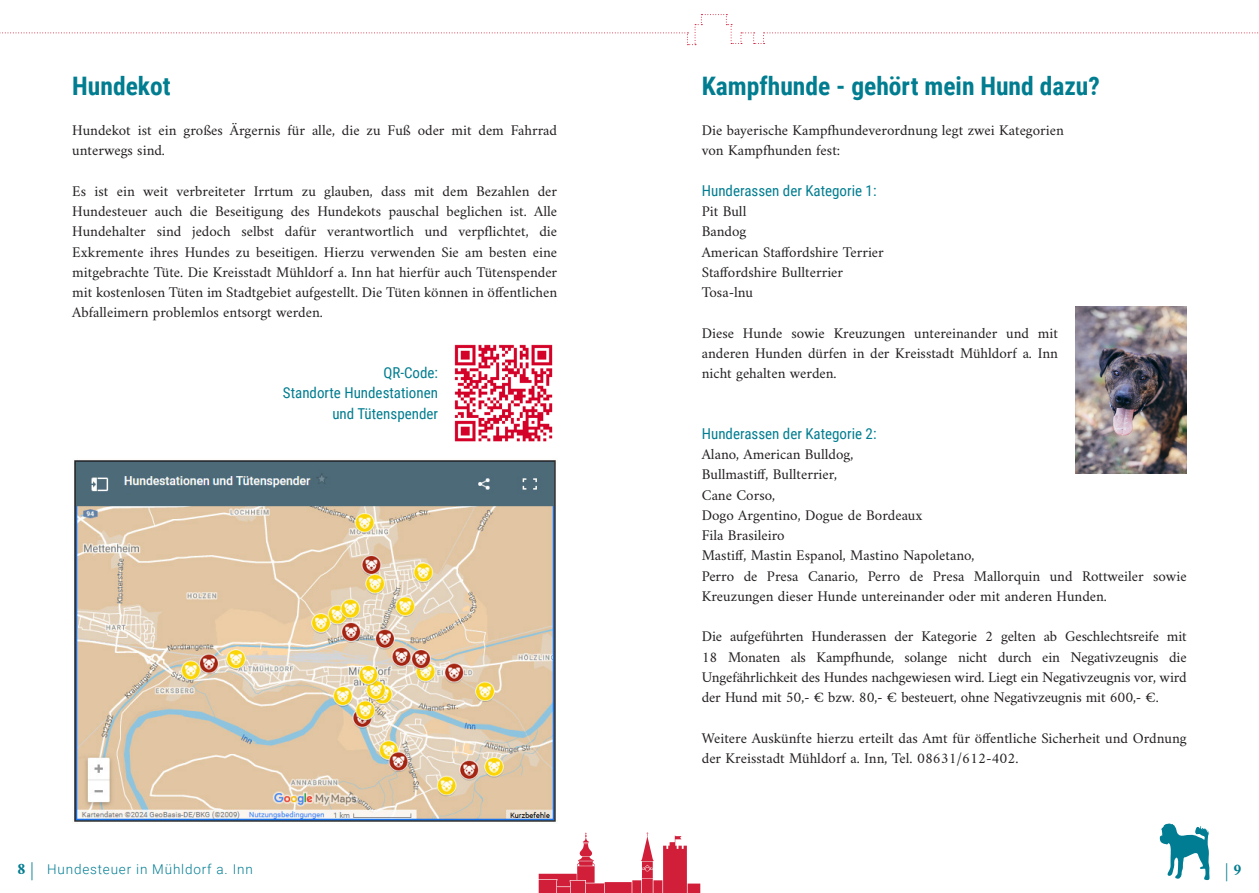
<style>
.page{position:relative;width:1259px;height:893px;background:#fff}
.page>*{position:absolute;margin:0;border:0;box-sizing:border-box;transform-origin:0 0}
.Firma_groß{font:700 25.5px "Roboto Condensed";color:#007d90}
.t1{font:700 16.5px "Amiri";color:#007d90}
.Text{font:15px/20.2px "Amiri";color:#231f20}
.Adresse{font:15px "Roboto Condensed";color:#007d90}
.t2{font:300 13.5px "Roboto";letter-spacing:.06em;color:#007d93}
.s1{font-family:"Amiri";font-weight:700;font-size:16.5px;color:#007d90}
</style>
<div class="page">
<svg style="left:0;top:14px;width:1259px;height:31px"></svg>
<svg style="left:539px;top:832px;width:161px;height:61px"></svg>
<svg style="left:1159px;top:823px;width:50px;height:57px"></svg>
<img style="left:1075px;top:306px;width:111px;height:168px">
<img style="left:72px;top:460px;width:485px;height:363px">
<img style="left:454px;top:344px;width:99px;height:98px">
<p class="Firma_groß" style="left:72px;top:68px;width:100px">Hundekot</p>
<p class="Text" style="left:72px;top:120px;width:486px">Hundekot ist ein großes Ärgernis für alle, die zu Fuß oder mit dem Fahrrad unterwegs sind.</p>
<p class="Text" style="left:72px;top:180px;width:486px;text-align:justify">Es ist ein weit verbreiteter Irrtum zu glauben, dass mit dem Bezahlen der Hundesteuer auch die Beseitigung des Hundekots pauschal beglichen ist. Alle Hundehalter sind jedoch selbst dafür verantwortlich und verpflichtet, die Exkremente ihres Hundes zu beseitigen. Hierzu verwenden Sie am besten eine mitgebrachte Tüte. Die Kreisstadt Mühldorf a. Inn hat hierfür auch Tütenspender mit kostenlosen Tüten im Stadtgebiet aufgestellt. Die Tüten können in öffentlichen Abfalleimern problemlos entsorgt werden.</p>
<p class="Adresse" style="left:383px;top:362px;width:56px">QR-Code:</p>
<p class="Adresse" style="left:283px;top:382px;width:157px">Standorte Hundestationen</p>
<p class="Adresse" style="left:332px;top:403px;width:107px">und Tütenspender</p>
<p class="Firma_groß" style="left:702px;top:68px;width:399px">Kampfhunde - gehört mein Hund dazu?</p>
<p class="Text" style="left:702px;top:120px;width:363px">Die bayerische Kampfhundeverordnung legt zwei Kategorien</p>
<p class="Text" style="left:702px;top:140px;width:140px">von Kampfhunden fest:</p>
<p class="Adresse" style="left:702px;top:180px;width:176px">Hunderassen der Kategorie 1:</p>
<p class="Text" style="left:702px;top:201px;width:46px">Pit Bull</p>
<p class="Text" style="left:702px;top:221px;width:46px">Bandog</p>
<p class="Text" style="left:702px;top:241px;width:184px">American Staffordshire Terrier</p>
<p class="Text" style="left:702px;top:261px;width:143px">Staffordshire Bullterrier</p>
<p class="Text" style="left:702px;top:282px;width:53px">Tosa-lnu</p>
<p class="Text" style="left:702px;top:322px;width:358px;text-align:justify">Diese Hunde sowie Kreuzungen untereinander und mit anderen Hunden dürfen in der Kreisstadt Mühldorf a. Inn nicht gehalten werden.</p>
<p class="Adresse" style="left:702px;top:423px;width:176px">Hunderassen der Kategorie 2:</p>
<p class="Text" style="left:702px;top:444px;width:153px">Alano, American Bulldog,</p>
<p class="Text" style="left:702px;top:464px;width:137px">Bullmastiff, Bullterrier,</p>
<p class="Text" style="left:702px;top:484px;width:75px">Cane Corso,</p>
<p class="Text" style="left:702px;top:504px;width:222px">Dogo Argentino, Dogue de Bordeaux</p>
<p class="Text" style="left:702px;top:525px;width:84px">Fila Brasileiro</p>
<p class="Text" style="left:702px;top:545px;width:274px">Mastiff, Mastin Espanol, Mastino Napoletano,</p>
<p class="Text" style="left:702px;top:565px;width:486px">Perro de Presa Canario, Perro de Presa Mallorquin und Rottweiler sowie<br>Kreuzungen dieser Hunde untereinander oder mit anderen Hunden.</p>
<p class="Text" style="left:702px;top:626px;width:486px;text-align:justify">Die aufgeführten Hunderassen der Kategorie 2 gelten ab Geschlechtsreife mit 18 Monaten als Kampfhunde, solange nicht durch ein Negativzeugnis die Ungefährlichkeit des Hundes nachgewiesen wird. Liegt ein Negativzeugnis vor, wird der Hund mit 50,- € bzw. 80,- € besteuert, ohne Negativzeugnis mit 600,- €.</p>
<p class="Text" style="left:702px;top:727px;width:486px">Weitere Auskünfte hierzu erteilt das Amt für öffentliche Sicherheit und Ordnung der Kreisstadt Mühldorf a. Inn, Tel. 08631/612-402.</p>
<p class="t2" style="left:17px;top:859px;width:237px"><span class="s1">8 |</span> Hundesteuer in Mühldorf a. Inn</p>
<p class="t1" style="left:1225px;top:859px;width:18px">| 9</p>
</div>
